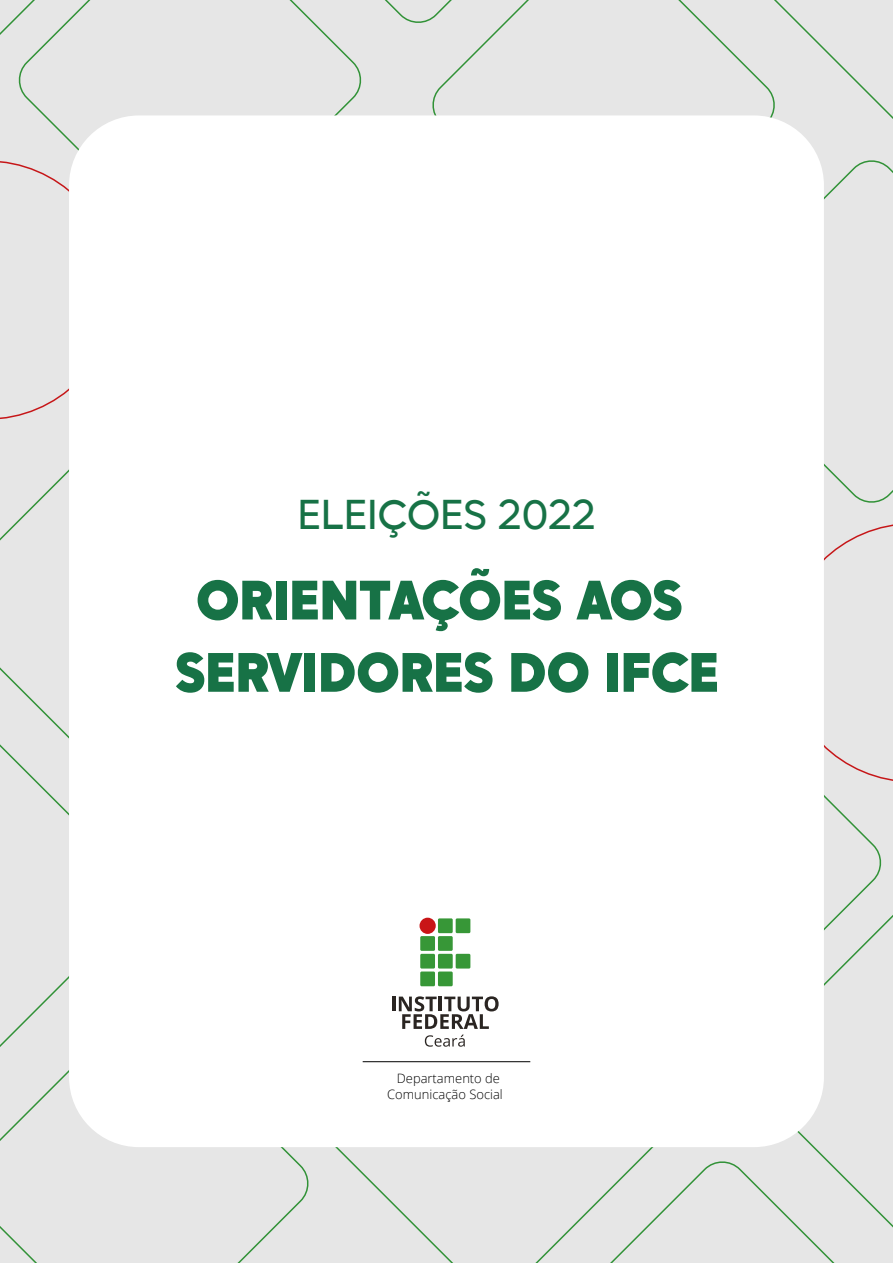
<style>
.page{position:relative;width:893px;height:1263px;background:#fff}
.page>*{position:absolute;margin:0;border:0;box-sizing:border-box;transform-origin:0 0}
.t1{font:800 53.1px/72.3px "Madani";letter-spacing:-.01em;color:#177246;text-align:center}
.t2{font:39.75px "Madani";color:#177246}
.t3{font:300 12.9px/15.5px "Open Sans";color:#000;text-align:center}
</style>
<div class="page">
<div style="left:669px;top:1157px;width:224px;height:106px;background:#e6e6e6"></div>
<div style="left:824px;top:782px;width:59px;height:114px;background:#e6e6e6"></div>
<div style="left:743px;top:896px;width:150px;height:350px;background:#e6e6e6"></div>
<div style="left:824px;top:523px;width:69px;height:259px;background:#e6e6e6"></div>
<div style="left:365px;top:0;width:66px;height:27px;background:#e6e6e6"></div>
<div style="left:431px;top:0;width:325px;height:115px;background:#e6e6e6"></div>
<div style="left:756px;top:0;width:137px;height:148px;background:#e6e6e6"></div>
<div style="left:818px;top:156px;width:75px;height:350px;background:#e6e6e6"></div>
<div style="left:17px;top:0;width:348px;height:160px;background:#e6e6e6"></div>
<div style="left:0;top:429px;width:69px;height:292px;background:#e6e6e6"></div>
<div style="left:0;top:721px;width:69px;height:287px;background:#e6e6e6"></div>
<div style="left:0;top:1008px;width:312px;height:255px;background:#e6e6e6"></div>
<div style="left:321px;top:1147px;width:348px;height:116px;background:#e6e6e6"></div>
<div style="left:0;top:0;width:157px;height:47px;background:#e6e6e6"></div>
<div style="left:0;top:160px;width:73px;height:260px;background:#e6e6e6"></div>
<div style="left:69px;top:115px;width:755px;height:1032px;background:#fff;border-radius:70px"></div>
<svg style="left:425px;top:1035px;width:40px;height:12px"></svg>
<div style="left:438px;top:918px;width:15px;height:15px;background:#379737"></div>
<div style="left:456px;top:918px;width:14px;height:15px;background:#379737"></div>
<div style="left:456px;top:954px;width:14px;height:14px;background:#379737"></div>
<div style="left:420px;top:936px;width:15px;height:15px;background:#379737"></div>
<div style="left:438px;top:936px;width:15px;height:15px;background:#379737"></div>
<div style="left:420px;top:954px;width:15px;height:14px;background:#379737"></div>
<div style="left:438px;top:954px;width:15px;height:14px;background:#379737"></div>
<div style="left:420px;top:971px;width:15px;height:15px;background:#379737"></div>
<div style="left:438px;top:971px;width:15px;height:15px;background:#379737"></div>
<div style="left:419px;top:918px;width:17px;height:16px;background:#c91517;border-radius:50%"></div>
<hr style="left:392px;top:996px;width:3px;height:15px;background:#2a2522">
<svg style="left:399px;top:996px;width:100px;height:33px"></svg>
<hr style="left:363px;top:1061px;width:167px;height:1px;background:#000">
<h2 class="t2" style="left:297px;top:483px;width:300px">ELEIÇÕES 2022</h2>
<h1 class="t1" style="left:174px;top:558px;width:546px">ORIENTAÇÕES AOS<br>SERVIDORES DO IFCE</h1>
<p class="t3" style="left:387px;top:1070px;width:117px">Departamento de<br>Comunicação Social</p>
</div>
